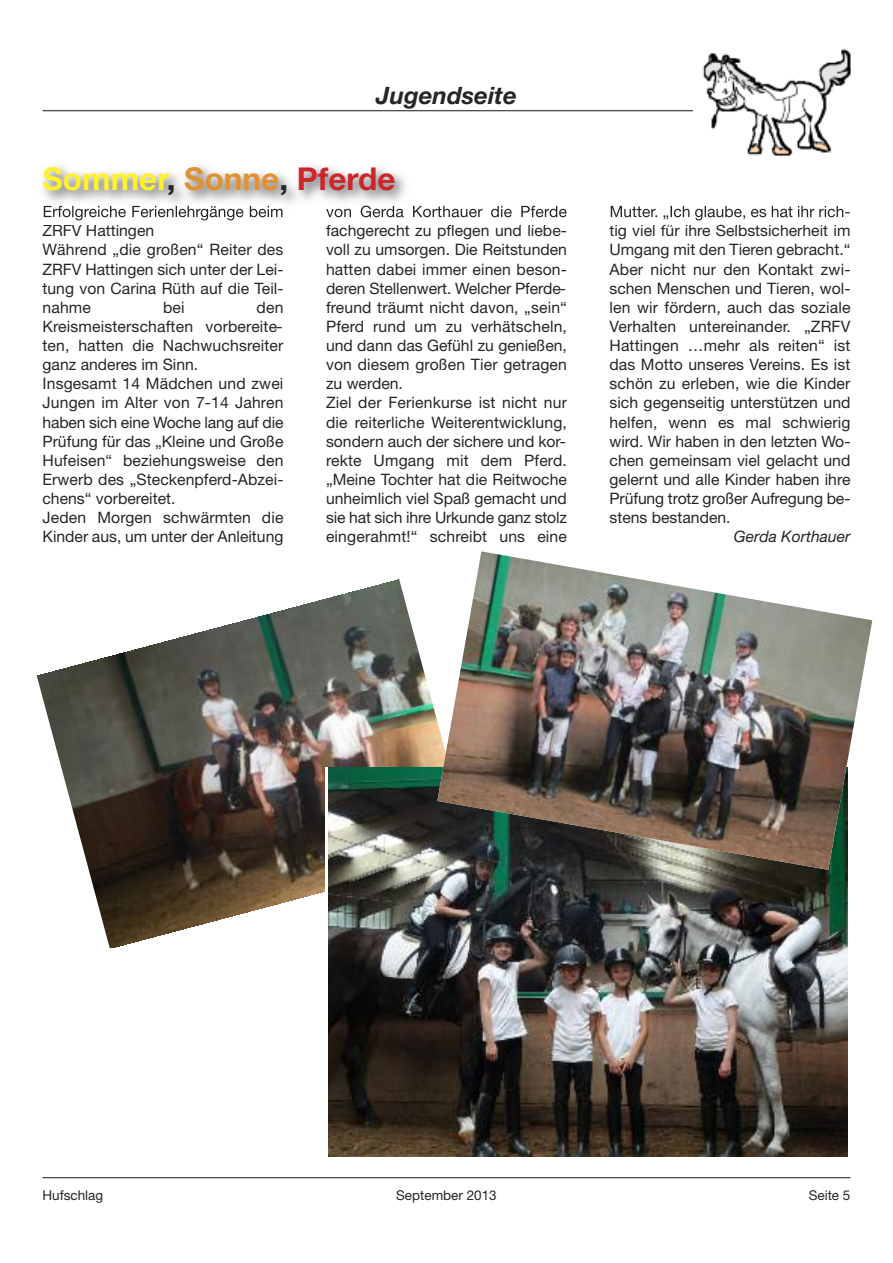
<style>
.page{position:relative;width:893px;height:1263px;background:#fff}
.page>*{position:absolute;margin:0;border:0;box-sizing:border-box;transform-origin:0 0}
.t1{font:700 31.5px "Helvetica Neue";color:#fff12a}
.t2{font:italic 700 24px "Helvetica Neue";color:#272627}
.t3{font:15.75px/19.2px "Helvetica Neue";color:#272627}
.t4{font:italic 15.75px "Helvetica Neue";color:#272627}
.t5{font:13.5px "Helvetica Neue";color:#272627}
.s1{color:#272627}
.s2{color:#e09132}
.s3{color:#cc262b}
</style>
<div class="page">
<img style="left:37px;top:579px;width:400px;height:369px">
<img style="left:43px;top:166px;width:807px;height:59px">
<img style="left:44px;top:206px;width:142px;height:14px">
<img style="left:43px;top:225px;width:76px;height:1px">
<img style="left:326px;top:206px;width:151px;height:11px">
<img style="left:327px;top:225px;width:124px;height:1px">
<img style="left:611px;top:206px;width:133px;height:14px">
<img style="left:615px;top:225px;width:126px;height:1px">
<hr style="left:43px;top:110px;width:807px;height:1px;background:#272627">
<img style="left:693px;top:49px;width:157px;height:108px">
<hr style="left:43px;top:1177px;width:807px;height:1px;background:#272627">
<img style="left:328px;top:767px;width:519px;height:390px">
<img style="left:437px;top:551px;width:435px;height:319px">
<h2 class="t2" style="left:376px;top:87px;width:142px">Jugendseite</h2>
<h1 class="t1" style="left:43px;top:168px;width:354px">Sommer<span class="s1">,</span> <span class="s2">Sonne</span><span class="s1">,</span> <span class="s3">Pferde</span></h1>
<p class="t3" style="left:43px;top:223px;width:242px">ZRFV Hattingen<br>Während „die großen“ Reiter des<br>ZRFV Hattingen sich unter der Lei&shy;tung von Carina Rüth auf die Teil&shy;nahme</p>
<p class="t3" style="left:43px;top:299px;width:242px;text-indent:214px">den<br>Kreismeisterschaften vorbereite&shy;ten, hatten die Nachwuchsreiter ganz anderes im Sinn.<br>Insgesamt 14 Mädchen und zwei<br>Jungen im Alter von 7-14 Jahren haben sich eine Woche lang auf die<br>Prüfung für das „Kleine und Große<br>Hufeisen“ beziehungsweise den<br>Erwerb des „Steckenpferd-Abzei&shy;chens“ vorbereitet.<br>Jeden Morgen schwärmten die<br>Kinder aus, um unter der Anleitung</p>
<p class="t3" style="left:163px;top:299px;width:23px">bei</p>
<p class="t3" style="left:326px;top:223px;width:242px">fachgerecht zu pflegen und liebe&shy;voll zu umsorgen. Die Reitstunden hatten dabei immer einen beson&shy;deren Stellenwert. Welcher Pferde&shy;freund träumt nicht davon, „sein“<br>Pferd rund um zu verhätscheln, und dann das Gefühl zu genießen, von diesem großen Tier getragen zu werden.<br>Ziel der Ferienkurse ist nicht nur die reiterliche Weiterentwicklung, sondern auch der sichere und kor&shy;rekte Umgang mit dem Pferd. „Meine Tochter hat die Reitwoche unheimlich viel Spaß gemacht und sie hat sich ihre Urkunde ganz stolz eingerahmt!“ schreibt uns eine</p>
<p class="t3" style="left:609px;top:223px;width:242px;text-align:justify">tig viel für ihre Selbstsicherheit im Umgang mit den Tieren gebracht.“ Aber nicht nur den Kontakt zwi&shy;schen Menschen und Tieren, wol&shy;len wir fördern, auch das soziale Verhalten untereinander. „ZRFV Hattingen …mehr als reiten“ ist das Motto unseres Vereins. Es ist schön zu erleben, wie die Kinder sich gegenseitig unterstützen und helfen, wenn es mal schwierig wird. Wir haben in den letzten Wo&shy;chen gemeinsam viel gelacht und gelernt und alle Kinder haben ihre Prüfung trotz großer Aufregung be&shy;stens bestanden.</p>
<p class="t4" style="left:734px;top:531px;width:118px">Gerda Korthauer</p>
<p class="t5" style="left:43px;top:1190px;width:62px">Hufschlag</p>
<p class="t5" style="left:396px;top:1190px;width:102px">September 2013</p>
<p class="t5" style="left:809px;top:1190px;width:43px">Seite 5</p>
</div>
